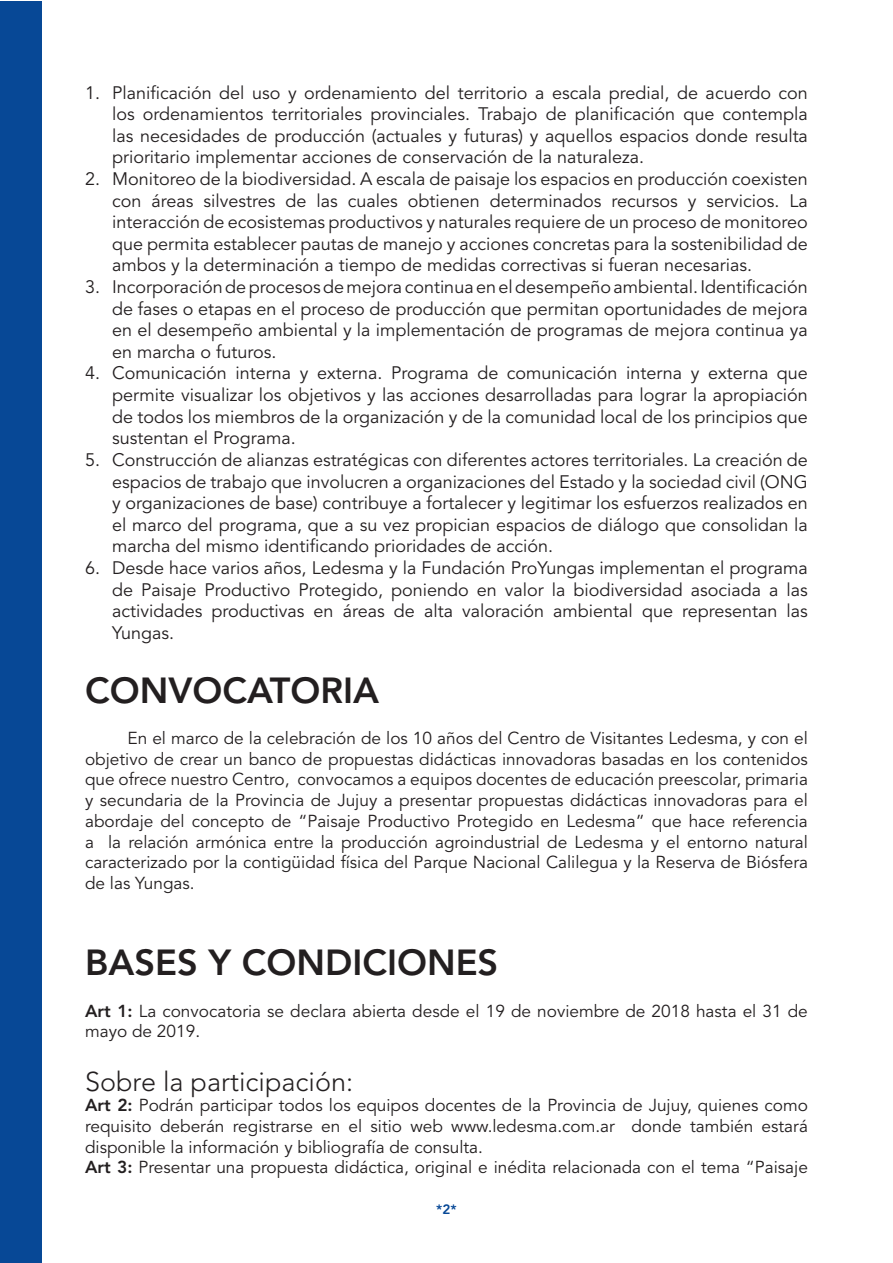
<style>
.page{position:relative;width:893px;height:1263px;background:#fff}
.page>*{position:absolute;margin:0;border:0;box-sizing:border-box;transform-origin:0 0}
.t1{font:800 36px "Avenir LT Std";color:#231f20}
.t2{font:300 27px "Avenir LT Std";color:#231f20}
.t3{font:18px/21.6px "Avenir LT Std";color:#231f20;text-align:justify}
.t4{font:17.25px/20.7px "Avenir LT Std";color:#231f20;text-align:justify}
.t5{font:800 13.5px "Avenir LT Std";color:#074896}
.s1{font-weight:800}
</style>
<div class="page">
<div style="left:0;top:2px;width:41px;height:1261px;background:#074896"></div>
<p class="t3" style="left:112px;top:82px;width:697px;text-indent:-27px">1. Planificación del uso y ordenamiento del territorio a escala predial, de acuerdo con los ordenamientos territoriales provinciales. Trabajo de planificación que contempla las necesidades de producción (actuales y futuras) y aquellos espacios donde resulta prioritario implementar acciones de conservación de la naturaleza.</p>
<p class="t3" style="left:112px;top:169px;width:697px;text-indent:-27px">2. Monitoreo de la biodiversidad. A escala de paisaje los espacios en producción coexisten con áreas silvestres de las cuales obtienen determinados recursos y servicios. La interacción de ecosistemas productivos y naturales requiere de un proceso de monitoreo que permita establecer pautas de manejo y acciones concretas para la sostenibilidad de ambos y la determinación a tiempo de medidas correctivas si fueran necesarias.</p>
<p class="t3" style="left:112px;top:277px;width:697px;text-indent:-27px">3. Incorporación de procesos de mejora continua en el desempeño ambiental. Identificación de fases o etapas en el proceso de producción que permitan oportunidades de mejora en el desempeño ambiental y la implementación de programas de mejora continua ya en marcha o futuros.</p>
<p class="t3" style="left:112px;top:363px;width:697px;text-indent:-27px">4. Comunicación interna y externa. Programa de comunicación interna y externa que permite visualizar los objetivos y las acciones desarrolladas para lograr la apropiación de todos los miembros de la organización y de la comunidad local de los principios que sustentan el Programa.</p>
<p class="t3" style="left:112px;top:449px;width:697px;text-indent:-27px">5. Construcción de alianzas estratégicas con diferentes actores territoriales. La creación de espacios de trabajo que involucren a organizaciones del Estado y la sociedad civil (ONG y organizaciones de base) contribuye a fortalecer y legitimar los esfuerzos realizados en el marco del programa, que a su vez propician espacios de diálogo que consolidan la marcha del mismo identificando prioridades de acción.</p>
<p class="t3" style="left:112px;top:557px;width:697px;text-indent:-27px">6. Desde hace varios años, Ledesma y la Fundación ProYungas implementan el programa de Paisaje Productivo Protegido, poniendo en valor la biodiversidad asociada a las actividades productivas en áreas de alta valoración ambiental que representan las Yungas.</p>
<p class="t1" style="left:85px;top:669px;width:295px">CONVOCATORIA</p>
<p class="t4" style="left:85px;top:728px;width:724px;text-indent:43px">En el marco de la celebración de los 10 años del Centro de Visitantes Ledesma, y con el objetivo de crear un banco de propuestas didácticas innovadoras basadas en los contenidos que ofrece nuestro Centro, convocamos a equipos docentes de educación preescolar, primaria y secundaria de la Provincia de Jujuy a presentar propuestas didácticas innovadoras para el abordaje del concepto de “Paisaje Productivo Protegido en Ledesma” que hace referencia a la relación armónica entre la producción agroindustrial de Ledesma y el entorno natural caracterizado por la contigüidad física del Parque Nacional Calilegua y la Reserva de Biósfera de las Yungas.</p>
<p class="t1" style="left:85px;top:941px;width:415px">BASES Y CONDICIONES</p>
<p class="t4" style="left:85px;top:1001px;width:724px"><span class="s1">Art 1:</span> La convocatoria se declara abierta desde el 19 de noviembre de 2018 hasta el 31 de mayo de 2019.</p>
<p class="t2" style="left:85px;top:1065px;width:270px">Sobre la participación:</p>
<p class="t4" style="left:85px;top:1095px;width:724px"><span class="s1">Art 2:</span> Podrán participar todos los equipos docentes de la Provincia de Jujuy, quienes como requisito deberán registrarse en el sitio web www.ledesma.com.ar donde también estará disponible la información y bibliografía de consulta.</p>
<p class="t4" style="left:85px;top:1157px;width:724px"><span class="s1">Art 3:</span> Presentar una propuesta didáctica, original e inédita relacionada con el tema “Paisaje</p>
<p class="t5" style="left:436px;top:1202px;width:22px">*2*</p>
</div>
